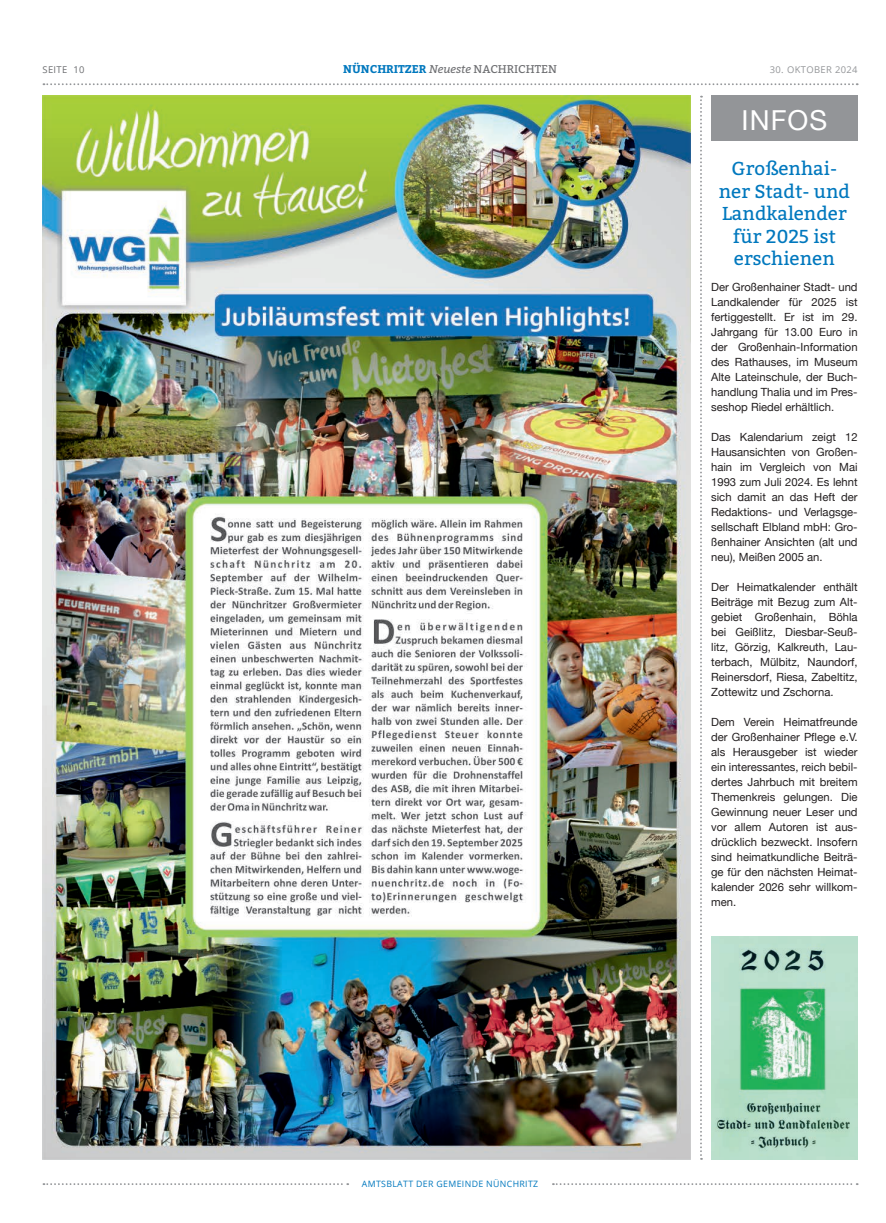
<style>
.page{position:relative;width:886px;height:1223px;background:#fff}
.page>*{position:absolute;margin:0;border:0;box-sizing:border-box;transform-origin:0 0}
.t1{font:27.5px "Helvetica Neue";letter-spacing:.04em;color:#fff}
.t2{font:18.75px/22.5px "Bitter";color:#0078be;text-align:center}
.t3{font:11.25px/15px "Helvetica Neue";color:#231f20;text-align:justify}
.t4{font:700 11.25px "Bitter";color:#0078be}
.t5{font:9.38px "Open Sans";letter-spacing:.04em;color:#939598}
.t6{font:9.38px "Open Sans";letter-spacing:.04em;color:#6c6d70}
.t7{font:8.75px "Open Sans";letter-spacing:.04em;color:#0078be}
.s1{font-weight:400;font-style:italic;color:#6c6d70}
.s2{font-weight:400;color:#6c6d70}
</style>
<div class="page">
<svg style="left:43px;top:83px;width:815px;height:2px"></svg>
<svg style="left:43px;top:1183px;width:305px;height:2px"></svg>
<svg style="left:553px;top:1183px;width:305px;height:2px"></svg>
<svg style="left:700px;top:96px;width:2px;height:1063px"></svg>
<img style="left:42px;top:95px;width:649px;height:1064px">
<div style="left:711px;top:96px;width:146px;height:45px;background:#939598"></div>
<img style="left:712px;top:936px;width:145px;height:223px">
<p class="t6" style="left:43px;top:63px;width:43px">SEITE 10</p>
<p class="t4" style="left:343px;top:61px;width:215px">NÜNCHRITZER <span class="s1">Neueste</span> <span class="s2">NACHRICHTEN</span></p>
<p class="t5" style="left:770px;top:63px;width:89px">30. OKTOBER 2024</p>
<p class="t7" style="left:362px;top:1177px;width:178px">AMTSBLATT DER GEMEINDE NÜNCHRITZ</p>
<h1 class="t1" style="left:741px;top:101px;width:87px">INFOS</h1>
<h2 class="t2" style="left:719px;top:157px;width:133px">Großenhai&shy;ner Stadt- und<br>Landkalender für 2025 ist erschienen</h2>
<p class="t3" style="left:711px;top:280px;width:148px">Der Großenhainer Stadt- und Landkalender für 2025 ist fertiggestellt. Er ist im 29.<br>Jahrgang für 13.00 Euro in der Großenhain-Information des Rathauses, im Museum Alte Lateinschule, der Buch&shy;handlung Thalia und im Pres&shy;seshop Riedel erhältlich.</p>
<p class="t3" style="left:711px;top:430px;width:148px">Das Kalendarium zeigt 12<br>Hausansichten von Großen&shy;hain im Vergleich von Mai 1993 zum Juli 2024. Es lehnt sich damit an das Heft der Redaktions- und Verlagsge&shy;sellschaft Elbland mbH: Gro&shy;ßenhainer Ansichten (alt und neu), Meißen 2005 an.</p>
<p class="t3" style="left:711px;top:580px;width:148px">Der Heimatkalender enthält Beiträge mit Bezug zum Alt&shy;gebiet Großenhain, Böhla bei Geißlitz, Diesbar-Seuß&shy;litz, Görzig, Kalkreuth, Lau&shy;terbach, Mülbitz, Naundorf, Reinersdorf, Riesa, Zabeltitz, Zottewitz und Zschorna.</p>
<p class="t3" style="left:711px;top:715px;width:148px">Dem Verein Heimatfreunde der Großenhainer Pflege e.V. als Herausgeber ist wieder ein interessantes, reich bebil&shy;dertes Jahrbuch mit breitem Themenkreis gelungen. Die Gewinnung neuer Leser und vor allem Autoren ist aus&shy;drücklich bezweckt. Insofern sind heimatkundliche Beiträ&shy;ge für den nächsten Heimat&shy;kalender 2026 sehr willkom&shy;men.</p>
</div>
